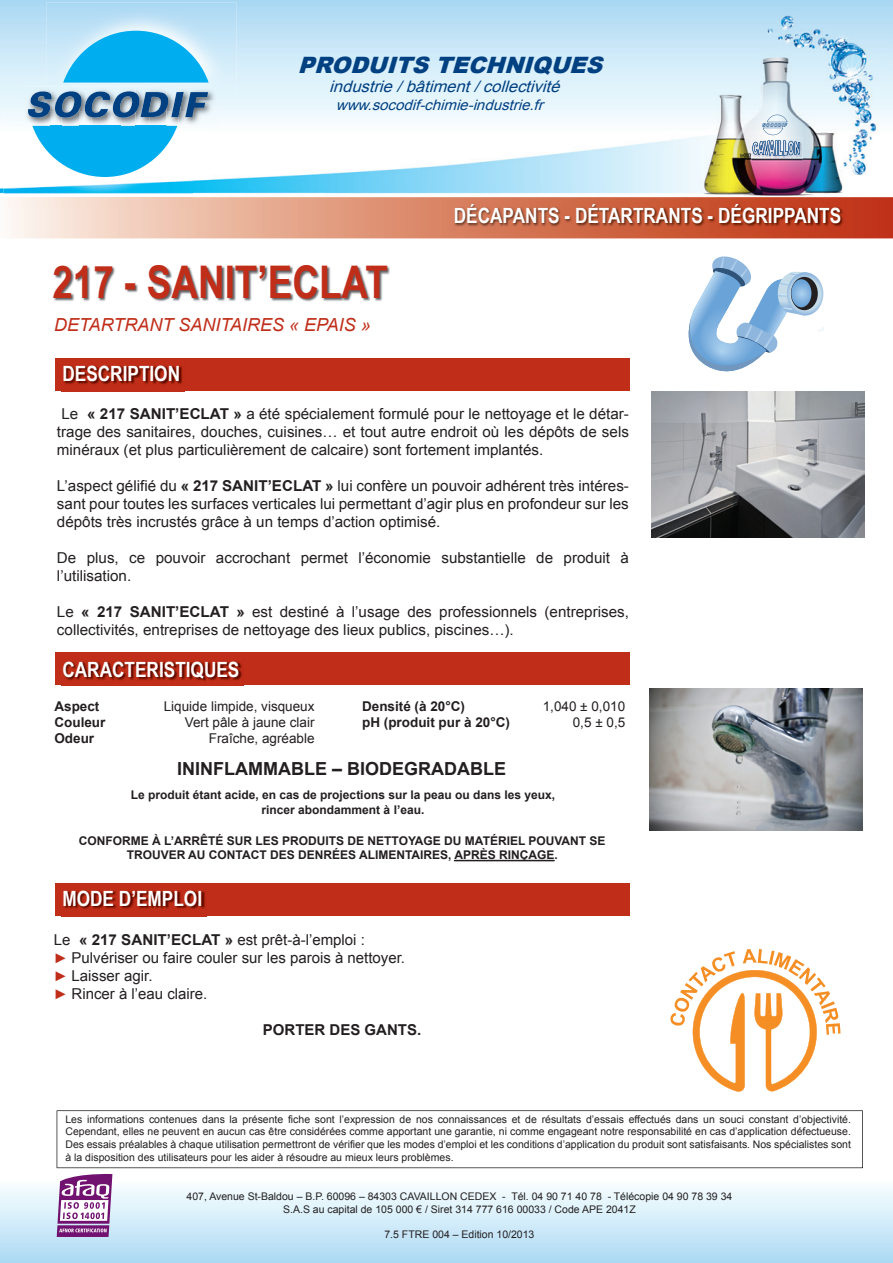
<style>
.page{position:relative;width:893px;height:1263px;background:#fff}
.page>*{position:absolute;margin:0;border:0;box-sizing:border-box;transform-origin:0 0}
.t1{font:700 45px "Arial Narrow";color:#c02d19}
.t2{font:italic 900 22.5px "Arial";color:#014081}
.t3{font:700 21px "Arial Narrow";color:#fff}
.t4{font:700 18px "Arial";color:#231f20}
.t5{font:italic 18px "Arial";color:#c02d19}
.t6{font:italic 15.9px "Arial";color:#014081;scale:1.04 1}
.t7{font:15px/18px "Arial";color:#231f20}
.t8{font:700 15px "Arial";color:#231f20}
.t9{font:italic 14.4px "Arial";color:#014081;scale:1.04 1}
.t10{font:13.5px/16.2px "Arial";color:#231f20;text-align:right}
.t11{font:700 13.5px/16.2px "Arial";color:#231f20}
.t12{font:700 12px/14.4px "Arial";color:#231f20;text-align:center}
.t13{font:10.5px/12.6px "Arial";color:#231f20;text-align:center}
.s1{font-weight:700}
.s2{font-size:13.95px;color:#c02d19}
</style>
<div class="page">
<img style="left:0;top:0;width:893px;height:48px">
<img style="left:0;top:48px;width:28px;height:146px">
<img style="left:210px;top:48px;width:683px;height:148px">
<img style="left:193px;top:179px;width:17px;height:15px">
<img style="left:751px;top:138px;width:52px;height:23px">
<svg style="left:752px;top:115px;width:48px;height:40px"></svg>
<svg style="left:10px;top:197px;width:883px;height:41px;background:#e19b83"></svg>
<img style="left:46px;top:3px;width:190px;height:96px">
<img style="left:4px;top:111px;width:189px;height:96px">
<img style="left:23px;top:86px;width:27px;height:42px">
<img style="left:50px;top:118px;width:41px;height:8px">
<img style="left:91px;top:118px;width:17px;height:8px">
<img style="left:108px;top:118px;width:72px;height:8px">
<img style="left:180px;top:87px;width:38px;height:40px">
<svg style="left:32px;top:126px;width:161px;height:51px"></svg>
<svg style="left:28px;top:31px;width:181px;height:87px;background:#67b6db"></svg>
<svg style="left:0;top:1027px;width:893px;height:236px"></svg>
<img style="left:54px;top:266px;width:336px;height:36px">
<svg style="left:57px;top:1110px;width:806px;height:58px"></svg>
<div style="left:55px;top:358px;width:574px;height:33px;background:#c02d19"></div>
<img style="left:62px;top:366px;width:123px;height:26px">
<div style="left:55px;top:652px;width:574px;height:33px;background:#c02d19"></div>
<img style="left:62px;top:661px;width:182px;height:25px">
<div style="left:55px;top:883px;width:574px;height:33px;background:#c02d19"></div>
<img style="left:62px;top:890px;width:145px;height:27px">
<svg style="left:670px;top:949px;width:170px;height:143px"></svg>
<img style="left:447px;top:202px;width:399px;height:32px">
<svg style="left:688px;top:256px;width:136px;height:116px"></svg>
<svg style="left:454px;top:860px;width:100px;height:1px"></svg>
<img style="left:650px;top:688px;width:212px;height:142px">
<img style="left:652px;top:391px;width:213px;height:146px">
<svg style="left:57px;top:1173px;width:55px;height:64px"></svg>
<h2 class="t2" style="left:298px;top:49px;width:314px">PRODUITSTECHNIQUES</h2>
<p class="t6" style="left:329px;top:76px;width:229px">industrie/bâtiment/collectivité</p>
<p class="t9" style="left:336px;top:95px;width:206px">www.socodif-chimie-industrie.fr</p>
<h1 class="t1" style="left:52px;top:249px;width:337px">217 - SANIT’ECLAT</h1>
<p class="t5" style="left:54px;top:313px;width:318px">DETARTRANT SANITAIRES « EPAIS »</p>
<h3 class="t3" style="left:62px;top:358px;width:119px">DESCRIPTION</h3>
<h3 class="t3" style="left:454px;top:200px;width:389px">DÉCAPANTS - DÉTARTRANTS - DÉGRIPPANTS</h3>
<p class="t7" style="left:57px;top:405px;width:573px;text-align:justify">Le <span class="s1">« 217 SANIT’ECLAT »</span> a été spécialement formulé pour le nettoyage et le détar&shy;trage des sanitaires, douches, cuisines… et tout autre endroit où les dépôts de sels minéraux (et plus particulièrement de calcaire) sont fortement implantés.</p>
<p class="t7" style="left:57px;top:477px;width:574px;text-align:justify">L’aspect gélifié du <span class="s1">« 217 SANIT’ECLAT »</span> lui confère un pouvoir adhérent très intéres&shy;sant pour toutes les surfaces verticales lui permettant d’agir plus en profondeur sur les dépôts très incrustés grâce à un temps d’action optimisé.</p>
<p class="t7" style="left:57px;top:549px;width:573px">De plus, ce pouvoir accrochant permet l’économie substantielle de produit à l’utilisation.</p>
<p class="t7" style="left:57px;top:603px;width:573px">Le <span class="s1">« 217 SANIT’ECLAT »</span> est destiné à l’usage des professionnels (entreprises, collectivités, entreprises de nettoyage des lieux publics, piscines…).</p>
<h3 class="t3" style="left:62px;top:653px;width:178px">CARACTERISTIQUES</h3>
<p class="t11" style="left:54px;top:698px;width:53px">Aspect<br>Couleur<br>Odeur</p>
<p class="t10" style="left:164px;top:698px;width:152px">Liquide limpide, visqueux<br>Vert pâle à jaune clair<br>Fraîche, agréable</p>
<p class="t11" style="left:362px;top:698px;width:149px">Densité (à 20°C)<br>pH (produit pur à 20°C)</p>
<p class="t10" style="left:543px;top:698px;width:84px">1,040 ± 0,010<br>0,5 ± 0,5</p>
<p class="t4" style="left:177px;top:756px;width:330px">ININFLAMMABLE – BIODEGRADABLE</p>
<p class="t12" style="left:131px;top:788px;width:426px">Le produit étant acide, en cas de projections sur la peau ou dans les yeux, rincer abondamment à l’eau.</p>
<p class="t12" style="left:79px;top:834px;width:528px">CONFORME À L’ARRÊTÉ SUR LES PRODUITS DE NETTOYAGE DU MATÉRIEL POUVANT SE<br>TROUVER AU CONTACT DES DENRÉES ALIMENTAIRES, APRÈS RINÇAGE.</p>
<h3 class="t3" style="left:62px;top:882px;width:141px">MODE D’EMPLOI</h3>
<p class="t7" style="left:54px;top:931px;width:353px">Le <span class="s1">« 217 SANIT’ECLAT »</span> est prêt-à-l’emploi :<br><span class="s2">►</span> Pulvériser ou faire couler sur les parois à nettoyer. <span class="s2">►</span> Laisser agir.<br><span class="s2">►</span> Rincer à l’eau claire.</p>
<p class="t8" style="left:263px;top:1020px;width:160px">PORTER DES GANTS.</p>
<p class="t13" style="left:65px;top:1113px;width:787px;text-align:justify">Les informations contenues dans la présente fiche sont l’expression de nos connaissances et de résultats d’essais effectués dans un souci constant d’objectivité.<br>Cependant, elles ne peuvent en aucun cas être considérées comme apportant une garantie, ni comme engageant notre responsabilité en cas d’application défectueuse.<br>Des essais préalables à chaque utilisation permettront de vérifier que les modes d’emploi et les conditions d’application du produit sont satisfaisants. Nos spécialistes sont à la disposition des utilisateurs pour les aider à résoudre au mieux leurs problèmes.</p>
<p class="t13" style="left:187px;top:1190px;width:547px">407, Avenue St-Baldou – B.P. 60096 – 84303 CAVAILLON CEDEX - Tél. 04 90 71 40 78 - Télécopie 04 90 78 39 34<br>S.A.S au capital de 105 000 € / Siret 314 777 616 00033 / Code APE 2041Z</p>
<p class="t13" style="left:384px;top:1228px;width:152px">7.5 FTRE 004 – Edition 10/2013</p>
</div>
